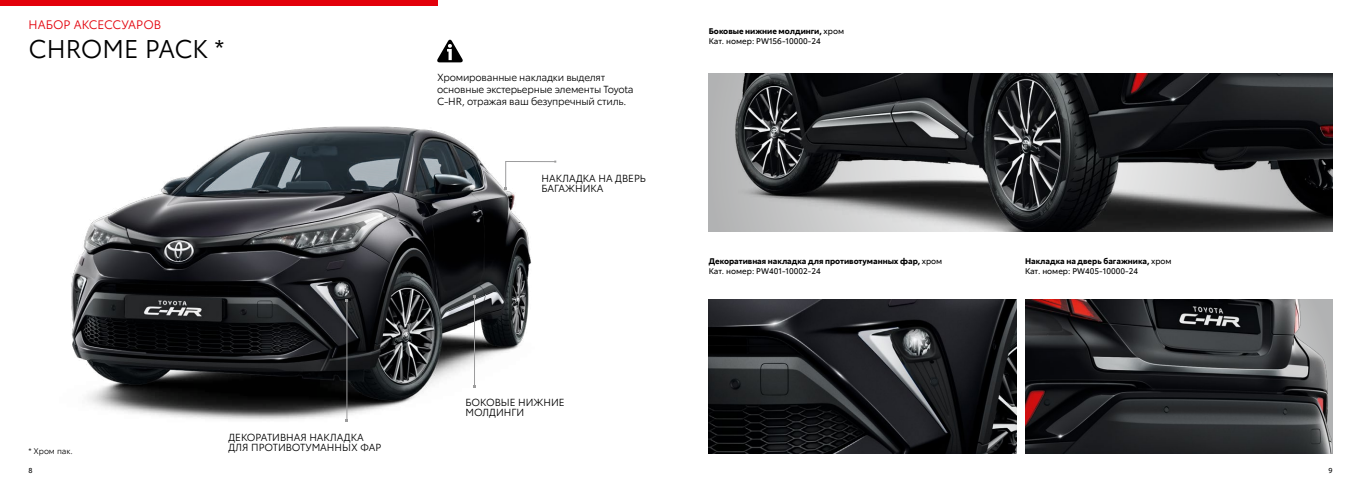
<style>
.page{position:relative;width:1361px;height:482px;background:#fff}
.page>*{position:absolute;margin:0;border:0;box-sizing:border-box;transform-origin:0 0}
.t1{font:25px "Toyota Type";letter-spacing:-.005em;color:#000}
.t2{font:12px "Toyota Type";color:#e3000b}
.t3{font:10px/12px "Toyota Type";letter-spacing:-.02em;color:#000}
.t4{font:10px/10px "Toyota Type";color:#000}
.t5{font:8px/9.6px "Toyota Type";color:#000}
.t6{font:700 8px/9.6px "Toyota Type";color:#000}
.t7{font:8px "Toyota Type";color:#000}
.t8{font:7px "Toyota Type";color:#000}
.s1{font-weight:700}
.s2{font-weight:400}
</style>
<div class="page">
<img style="left:71px;top:62px;width:486px;height:360px">
<img style="left:709px;top:74px;width:623px;height:157px">
<img style="left:709px;top:299px;width:307px;height:155px">
<img style="left:1025px;top:299px;width:307px;height:155px">
<div style="left:0;top:0;width:437px;height:5px;background:#e3000b"></div>
<svg style="left:437px;top:39px;width:26px;height:23px"></svg>
<hr style="left:347px;top:300px;width:1px;height:121px;background:#9c9c9d">
<hr style="left:474px;top:297px;width:1px;height:89px;background:#9c9c9d">
<svg style="left:505px;top:161px;width:51px;height:28px"></svg>
<h2 class="t2" style="left:29px;top:16px;width:134px">НАБОР АКСЕССУАРОВ</h2>
<h1 class="t1" style="left:29px;top:31px;width:197px">CHROME PACK *</h1>
<p class="t3" style="left:437px;top:71px;width:198px">Хромированные накладки выделят основные экстерьерные элементы Toyota<br>C-HR, отражая ваш безупречный стиль.</p>
<p class="t4" style="left:541px;top:173px;width:106px">НАКЛАДКА НА ДВЕРЬ<br>БАГАЖНИКА</p>
<p class="t7" style="left:28px;top:445px;width:46px">* Хром пак.</p>
<p class="t4" style="left:228px;top:431px;width:154px">ДЕКОРАТИВНАЯ НАКЛАДКА<br>ДЛЯ ПРОТИВОТУМАННЫХ ФАР</p>
<p class="t4" style="left:465px;top:397px;width:101px">БОКОВЫЕ НИЖНИЕ<br>МОЛДИНГИ</p>
<p class="t5" style="left:709px;top:26px;width:137px"><span class="s1">Боковые нижние молдинги,</span> хром<br>Кат. номер: PW156-10000-24</p>
<p class="t6" style="left:709px;top:256px;width:235px">Декоративная накладка для противотуманных фар, <span class="s2">хром<br>Кат. номер: PW401-10002-24</span></p>
<p class="t5" style="left:1025px;top:256px;width:148px"><span class="s1">Накладка на дверь багажника,</span> хром<br>Кат. номер: PW405-10000-24</p>
<p class="t8" style="left:28px;top:465px;width:6px">8</p>
<p class="t8" style="left:1328px;top:465px;width:6px">9</p>
</div>
